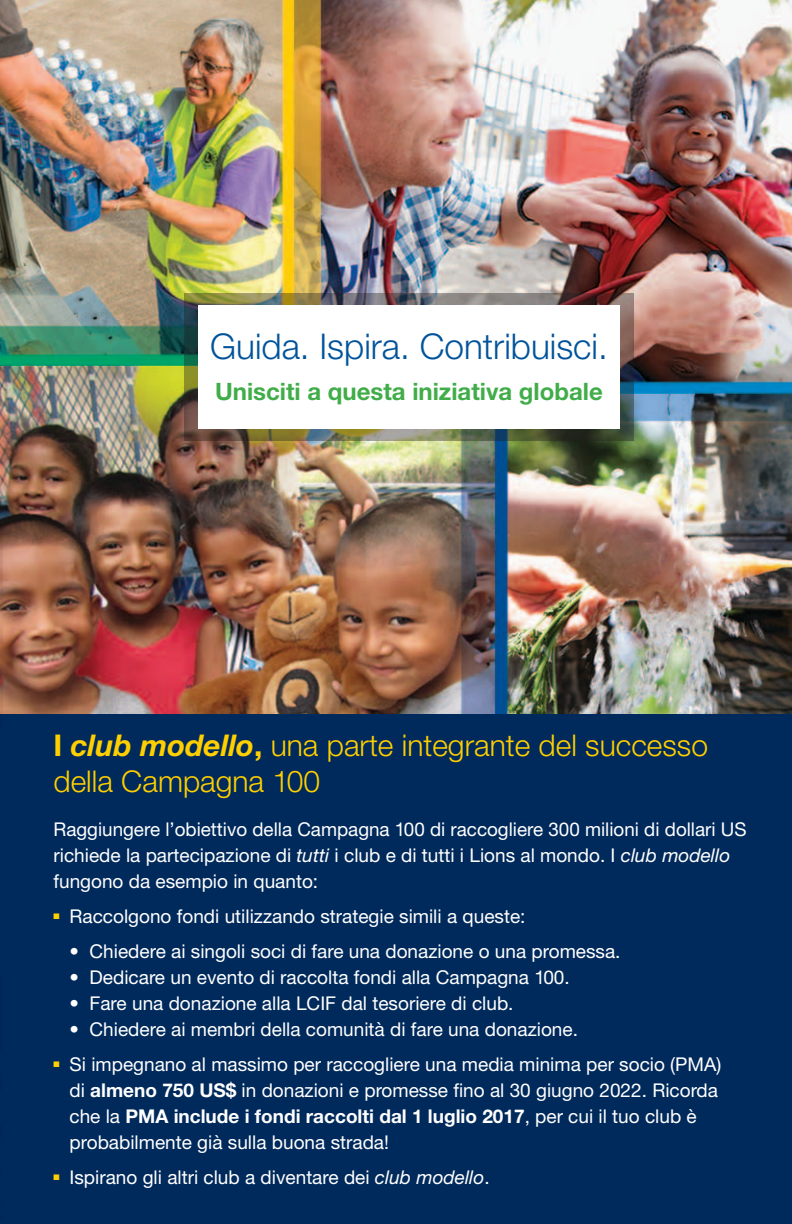
<style>
.page{position:relative;width:792px;height:1224px;background:#fff}
.page>*{position:absolute;margin:0;border:0;box-sizing:border-box;transform-origin:0 0}
.t1{font:300 35.6px "Helvetica Neue LT Std";color:#00539b}
.t2{font:300 30px/36px "Helvetica Neue LT Std";color:#ffcf00}
.t3{font:700 24px "Helvetica Neue LT Std";color:#41ad49}
.t4{font:19px/26px "Helvetica Neue LT Std";color:#fff}
.s1{font-weight:700}
.s2{font-weight:700;font-style:italic}
.s3{font-style:italic}
</style>
<div class="page">
<img style="left:0;top:0;width:792px;height:714px">
<div style="left:0;top:714px;width:792px;height:510px;background:#002a5c"></div>
<svg style="left:0;top:481px;width:3px;height:233px"></svg>
<img style="left:184px;top:293px;width:450px;height:148px">
<div style="left:198px;top:305px;width:422px;height:124px;background:#fff"></div>
<h1 class="t1" style="left:210px;top:325px;width:399px">Guida. Ispira. Contribuisci.</h1>
<p class="t3" style="left:215px;top:376px;width:389px">Unisciti a questa iniziativa globale</p>
<h2 class="t2" style="left:54px;top:727px;width:656px"><span class="s1">I</span> <span class="s2">club modello</span><span class="s1">,</span> una parte integrante del successo della Campagna 100</h2>
<p class="t4" style="left:54px;top:816px;width:695px">Raggiungere l’obiettivo della Campagna 100 di raccogliere 300 milioni di dollari US richiede la partecipazione di <span class="s3">tutti</span> i club e di tutti i Lions al mondo. I <span class="s3">club modello </span>fungono da esempio in quanto:</p>
<p class="t4" style="left:54px;top:903px;width:474px"><sup>■</sup> Raccolgono fondi utilizzando strategie simili a queste:</p>
<p class="t4" style="left:70px;top:938px;width:553px">• Chiedere ai singoli soci di fare una donazione o una promessa.</p>
<p class="t4" style="left:70px;top:964px;width:502px">• Dedicare un evento di raccolta fondi alla Campagna 100.</p>
<p class="t4" style="left:70px;top:990px;width:446px">• Fare una donazione alla LCIF dal tesoriere di club.</p>
<p class="t4" style="left:70px;top:1016px;width:510px">• Chiedere ai membri della comunità di fare una donazione.</p>
<p class="t4" style="left:70px;top:1051px;width:653px;text-indent:-16px"><sup>■</sup> Si impegnano al massimo per raccogliere una media minima per socio (PMA) di <span class="s1">almeno 750 US$</span> in donazioni e promesse fino al 30 giugno 2022. Ricorda che la <span class="s1">PMA include i fondi raccolti dal 1 luglio 2017</span>, per cui il tuo club è probabilmente già sulla buona strada!</p>
<p class="t4" style="left:54px;top:1164px;width:438px"><sup>■</sup> Ispirano gli altri club a diventare dei <span class="s3">club modello</span>.</p>
</div>
